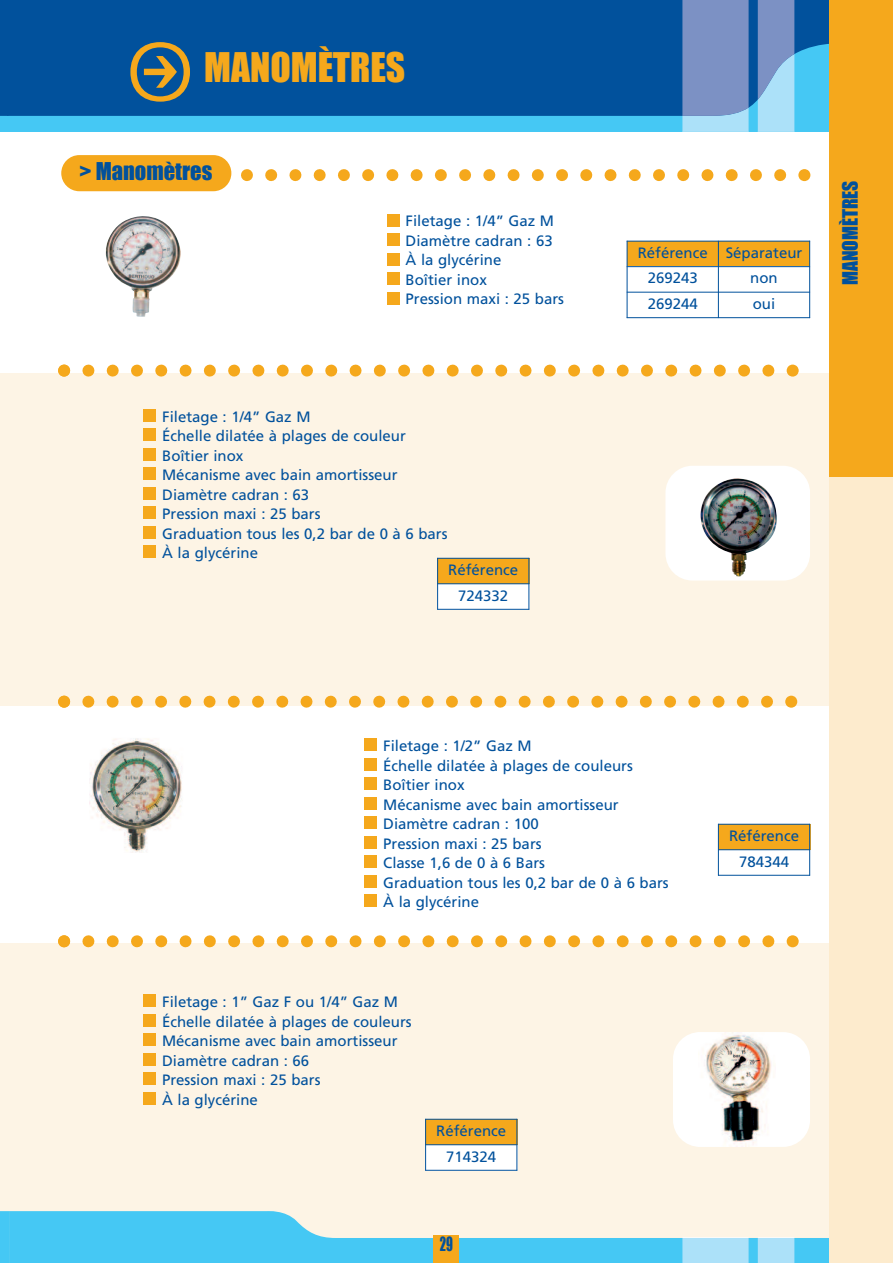
<style>
.page{position:relative;width:893px;height:1263px;background:#fff}
.page>*{position:absolute;margin:0;border:0;box-sizing:border-box;transform-origin:0 0}
.t1{font:37.5px "Impact";color:#f5a81c}
.t2{font:22.5px "Impact";color:#01519c}
.t3{font:19.5px "Impact";color:#01519c}
.t4{font:18px "Impact";color:#01519c;scale:.7 1}
.t5{font:15px/19.5px "Frutiger";color:#01519c}
.s1{font-family:"Bienvenue Picto Beta";font-size:67.5px}
</style>
<div class="page">
<div style="left:0;top:943px;width:893px;height:320px;background:#fdf4e5"></div>
<div style="left:0;top:374px;width:893px;height:332px;background:#fdf4e5"></div>
<div style="left:0;top:0;width:893px;height:132px;background:#45c8f4"></div>
<div style="left:8px;top:0;width:821px;height:116px;background:#01519c"></div>
<svg style="left:0;top:0;width:8px;height:116px"></svg>
<svg style="left:9px;top:1211px;width:820px;height:52px;fill:#45c8f4"></svg>
<svg style="left:0;top:1211px;width:9px;height:52px"></svg>
<svg style="left:682px;top:0;width:67px;height:132px;background:#809aca"></svg>
<svg style="left:758px;top:0;width:36px;height:132px;background:#90b3db"></svg>
<div style="left:682px;top:1237px;width:67px;height:26px;background:#ace1f9"></div>
<svg style="left:758px;top:1237px;width:36px;height:26px"></svg>
<div style="left:829px;top:3px;width:64px;height:1260px;background:#fdebcd"></div>
<div style="left:829px;top:0;width:64px;height:476px;background:#f5a81c"></div>
<div style="left:434px;top:1235px;width:25px;height:28px;background:#f5a81c"></div>
<svg style="left:58px;top:365px;width:723px;height:12px"></svg>
<svg style="left:787px;top:365px;width:12px;height:12px"></svg>
<svg style="left:229px;top:169px;width:558px;height:12px"></svg>
<svg style="left:798px;top:169px;width:12px;height:12px"></svg>
<div style="left:61px;top:155px;width:170px;height:36px;background:#f5a81c;border-radius:18px"></div>
<div style="left:387px;top:292px;width:13px;height:12px;background:#f5a81c"></div>
<div style="left:387px;top:272px;width:13px;height:13px;background:#f5a81c"></div>
<div style="left:387px;top:253px;width:13px;height:12px;background:#f5a81c"></div>
<div style="left:387px;top:233px;width:13px;height:13px;background:#f5a81c"></div>
<div style="left:387px;top:214px;width:13px;height:12px;background:#f5a81c"></div>
<img style="left:105px;top:216px;width:76px;height:101px">
<div style="left:665px;top:466px;width:145px;height:114px;background:#fff;border-radius:27px"></div>
<img style="left:700px;top:478px;width:77px;height:98px">
<svg style="left:58px;top:696px;width:715px;height:12px"></svg>
<svg style="left:785px;top:696px;width:12px;height:12px"></svg>
<div style="left:364px;top:894px;width:13px;height:13px;background:#f5a81c"></div>
<div style="left:364px;top:836px;width:13px;height:13px;background:#f5a81c"></div>
<div style="left:364px;top:816px;width:13px;height:13px;background:#f5a81c"></div>
<div style="left:364px;top:797px;width:13px;height:13px;background:#f5a81c"></div>
<div style="left:364px;top:777px;width:13px;height:13px;background:#f5a81c"></div>
<div style="left:364px;top:758px;width:13px;height:13px;background:#f5a81c"></div>
<div style="left:364px;top:738px;width:13px;height:13px;background:#f5a81c"></div>
<div style="left:364px;top:855px;width:13px;height:13px;background:#f5a81c"></div>
<div style="left:364px;top:875px;width:13px;height:13px;background:#f5a81c"></div>
<img style="left:89px;top:738px;width:93px;height:115px">
<div style="left:143px;top:545px;width:13px;height:13px;background:#f5a81c"></div>
<div style="left:143px;top:506px;width:13px;height:13px;background:#f5a81c"></div>
<div style="left:143px;top:487px;width:13px;height:13px;background:#f5a81c"></div>
<div style="left:143px;top:467px;width:13px;height:13px;background:#f5a81c"></div>
<div style="left:143px;top:448px;width:13px;height:13px;background:#f5a81c"></div>
<div style="left:143px;top:428px;width:13px;height:13px;background:#f5a81c"></div>
<div style="left:143px;top:409px;width:13px;height:13px;background:#f5a81c"></div>
<div style="left:143px;top:526px;width:13px;height:13px;background:#f5a81c"></div>
<svg style="left:58px;top:935px;width:717px;height:12px"></svg>
<svg style="left:787px;top:935px;width:12px;height:12px"></svg>
<div style="left:673px;top:1032px;width:137px;height:115px;background:#fff;border-radius:27px"></div>
<img style="left:705px;top:1032px;width:67px;height:115px">
<div style="left:143px;top:1092px;width:13px;height:12px;background:#f5a81c"></div>
<div style="left:143px;top:1072px;width:13px;height:13px;background:#f5a81c"></div>
<div style="left:143px;top:1053px;width:13px;height:12px;background:#f5a81c"></div>
<div style="left:143px;top:1033px;width:13px;height:13px;background:#f5a81c"></div>
<div style="left:143px;top:1014px;width:13px;height:12px;background:#f5a81c"></div>
<div style="left:143px;top:994px;width:13px;height:13px;background:#f5a81c"></div>
<div style="left:627px;top:241px;width:91px;height:26px;background:#f5a81c"></div>
<div style="left:718px;top:241px;width:92px;height:26px;background:#f5a81c"></div>
<hr style="left:627px;top:241px;width:1px;height:77px;background:#01519c">
<hr style="left:718px;top:241px;width:1px;height:77px;background:#01519c">
<hr style="left:809px;top:241px;width:1px;height:77px;background:#01519c">
<hr style="left:627px;top:241px;width:183px;height:1px;background:#01519c">
<hr style="left:627px;top:266px;width:183px;height:1px;background:#01519c">
<hr style="left:627px;top:292px;width:183px;height:1px;background:#01519c">
<hr style="left:627px;top:317px;width:183px;height:1px;background:#01519c">
<div style="left:437px;top:558px;width:92px;height:26px;background:#f5a81c"></div>
<div style="left:437px;top:584px;width:92px;height:26px;background:#fff"></div>
<hr style="left:437px;top:558px;width:1px;height:52px;background:#01519c">
<hr style="left:528px;top:558px;width:1px;height:52px;background:#01519c">
<hr style="left:437px;top:558px;width:92px;height:1px;background:#01519c">
<hr style="left:437px;top:583px;width:92px;height:1px;background:#01519c">
<hr style="left:437px;top:609px;width:92px;height:1px;background:#01519c">
<div style="left:425px;top:1119px;width:92px;height:26px;background:#f5a81c"></div>
<div style="left:425px;top:1145px;width:92px;height:26px;background:#fff"></div>
<hr style="left:425px;top:1119px;width:1px;height:52px;background:#01519c">
<hr style="left:516px;top:1119px;width:1px;height:52px;background:#01519c">
<hr style="left:425px;top:1119px;width:92px;height:1px;background:#01519c">
<hr style="left:425px;top:1144px;width:92px;height:1px;background:#01519c">
<hr style="left:425px;top:1170px;width:92px;height:1px;background:#01519c">
<div style="left:718px;top:824px;width:92px;height:26px;background:#f5a81c"></div>
<hr style="left:718px;top:824px;width:1px;height:52px;background:#01519c">
<hr style="left:809px;top:824px;width:1px;height:52px;background:#01519c">
<hr style="left:718px;top:824px;width:92px;height:1px;background:#01519c">
<hr style="left:718px;top:849px;width:92px;height:1px;background:#01519c">
<hr style="left:718px;top:875px;width:92px;height:1px;background:#01519c">
<h1 class="t1" style="left:129px;top:44px;width:278px"><span class="s1">u</span> MANOMÈTRES</h1>
<h2 class="t2" style="left:79px;top:158px;width:134px">&gt; Manomètres</h2>
<p class="t5" style="left:406px;top:213px;width:160px">Filetage : 1/4” Gaz M<br>Diamètre cadran : 63<br>À la glycérine<br>Boîtier inox<br>Pression maxi : 25 bars</p>
<p class="t5" style="left:162px;top:408px;width:287px">Filetage : 1/4” Gaz M<br>Échelle dilatée à plages de couleur<br>Boîtier inox<br>Mécanisme avec bain amortisseur<br>Diamètre cadran : 63<br>Pression maxi : 25 bars<br>Graduation tous les 0,2 bar de 0 à 6 bars<br>À la glycérine</p>
<p class="t5" style="left:448px;top:558px;width:72px;line-height:25.5px;text-align:center">Référence<br>724332</p>
<p class="t5" style="left:648px;top:241px;width:156px;line-height:25.5px;text-indent:-10px">Référence Séparateur<br>269243</p>
<p class="t5" style="left:750px;top:270px;width:29px">non</p>
<p class="t5" style="left:648px;top:295px;width:52px">269244</p>
<p class="t5" style="left:753px;top:295px;width:24px">oui</p>
<h3 class="t3" style="left:838px;top:285px;width:106px;rotate:-90deg">MANOMÈTRES</h3>
<p class="t5" style="left:383px;top:737px;width:287px">Filetage : 1/2” Gaz M<br>Échelle dilatée à plages de couleurs<br>Boîtier inox<br>Mécanisme avec bain amortisseur<br>Diamètre cadran : 100<br>Pression maxi : 25 bars<br>Classe 1,6 de 0 à 6 Bars<br>Graduation tous les 0,2 bar de 0 à 6 bars<br>À la glycérine</p>
<p class="t5" style="left:162px;top:993px;width:251px">Filetage : 1” Gaz F ou 1/4” Gaz M<br>Échelle dilatée à plages de couleurs<br>Mécanisme avec bain amortisseur<br>Diamètre cadran : 66<br>Pression maxi : 25 bars<br>À la glycérine</p>
<p class="t5" style="left:436px;top:1119px;width:72px;line-height:25.5px;text-align:center">Référence<br>714324</p>
<p class="t4" style="left:440px;top:1233px;width:20px">29</p>
<p class="t5" style="left:729px;top:824px;width:72px;line-height:25.5px;text-align:center">Référence<br>784344</p>
</div>
